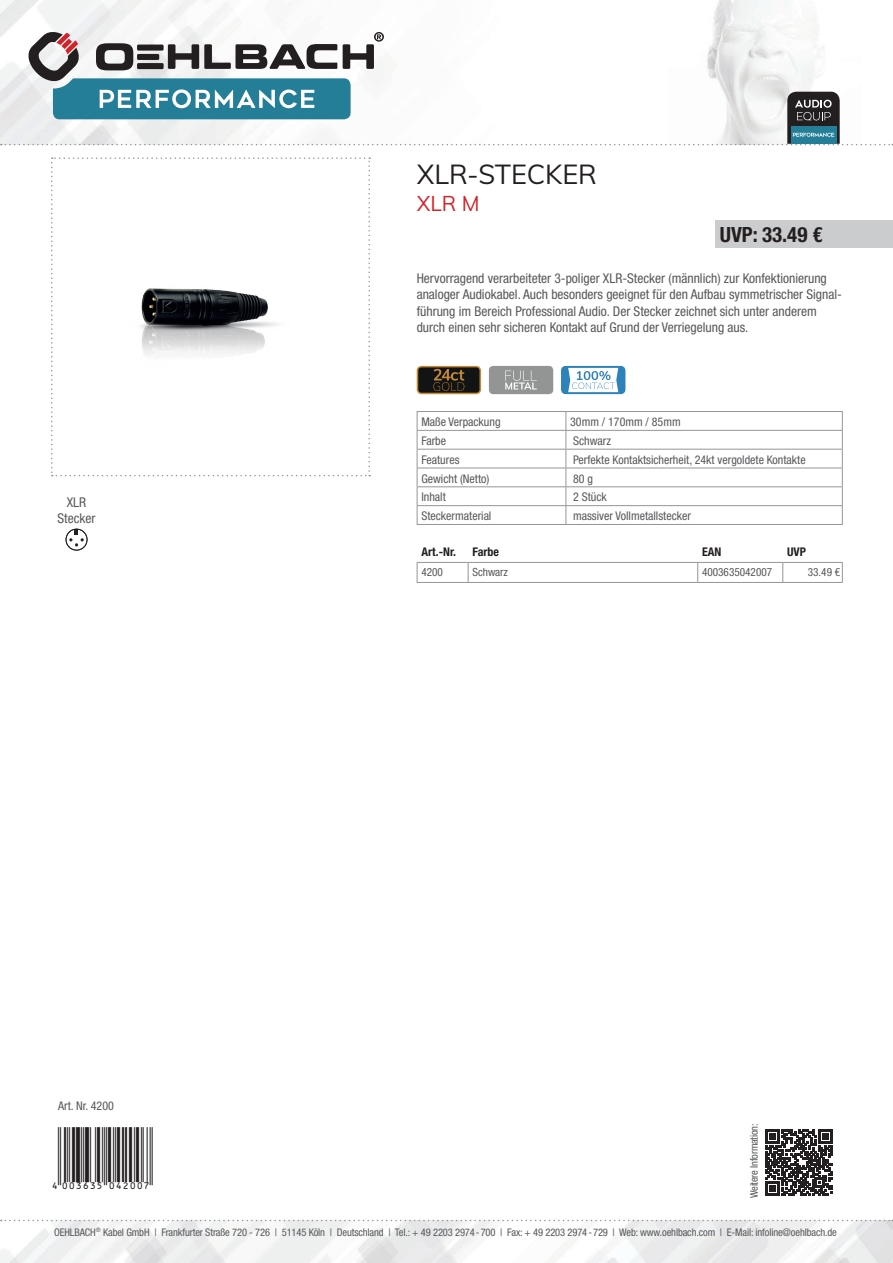
<style>
.page{position:relative;width:893px;height:1263px;background:#fff}
.page>*{position:absolute;margin:0;border:0;box-sizing:border-box;transform-origin:0 0}
.t1{font:27px "EAN";color:#231f20}
.t2{font:27px "Muli";color:#231f20}
.t3{font:700 condensed 21px "Helvetica Neue LTW1 G";color:#231f20}
.t4{font:21px "Muli";color:#d1232a}
.t5{font:condensed 13.5px/16.2px "Helvetica Neue LTW1 G";color:#57585a}
.t6{font:condensed 12px "Helvetica Neue LTW1 G";color:#57585a}
.t7{font:700 condensed 12px "Helvetica Neue LTW1 G";color:#231f20}
.t8{font:condensed 11.25px "Helvetica Neue LTW1 G";color:#57585a}
.t9{font:condensed 10.5px "Helvetica Neue LTW1 G";letter-spacing:-.01em;color:#57585a}
</style>
<div class="page">
<img style="left:0;top:1220px;width:893px;height:43px">
<img style="left:0;top:0;width:818px;height:145px">
<svg style="left:1px;top:1220px;width:892px;height:1px"></svg>
<svg style="left:51px;top:157px;width:319px;height:319px"></svg>
<svg style="left:417px;top:366px;width:64px;height:28px;background:#3d301d"></svg>
<div style="left:489px;top:366px;width:64px;height:28px;background:#939595;border-radius:4px"></div>
<svg style="left:505px;top:371px;width:32px;height:18px"></svg>
<svg style="left:561px;top:366px;width:64px;height:28px"></svg>
<svg style="left:66px;top:529px;width:22px;height:22px"></svg>
<svg style="left:766px;top:1129px;width:66px;height:67px"></svg>
<svg style="left:1px;top:31px;width:892px;height:114px"></svg>
<svg style="left:417px;top:563px;width:426px;height:19px"></svg>
<hr style="left:417px;top:582px;width:51px;height:1px;background:#939598">
<hr style="left:468px;top:582px;width:230px;height:1px;background:#939598">
<hr style="left:698px;top:582px;width:85px;height:1px;background:#939598">
<hr style="left:783px;top:582px;width:60px;height:1px;background:#939598">
<hr style="left:417px;top:562px;width:51px;height:1px;background:#939598">
<hr style="left:468px;top:562px;width:230px;height:1px;background:#939598">
<hr style="left:698px;top:562px;width:85px;height:1px;background:#939598">
<hr style="left:783px;top:562px;width:60px;height:1px;background:#939598">
<div style="left:715px;top:220px;width:178px;height:28px;background:#cbccce"></div>
<svg style="left:417px;top:411px;width:426px;height:113px"></svg>
<hr style="left:417px;top:524px;width:149px;height:1px;background:#939598">
<hr style="left:566px;top:524px;width:277px;height:1px;background:#939598">
<h1 class="t2" style="left:417px;top:155px;width:182px">XLR-STECKER</h1>
<h2 class="t4" style="left:417px;top:188px;width:64px">XLR M</h2>
<h2 class="t3" style="left:720px;top:222px;width:104px">UVP: 33.49 €</h2>
<p class="t5" style="left:58px;top:494px;width:39px;text-align:center">XLR<br>Stecker</p>
<p class="t5" style="left:417px;top:270px;width:427px">Hervorragend verarbeiteter 3-poliger XLR-Stecker (männlich) zur Konfektionierung analoger Audiokabel. Auch besonders geeignet für den Aufbau symmetrischer Signal&shy;führung im Bereich Professional Audio. Der Stecker zeichnet sich unter anderem durch einen sehr sicheren Kontakt auf Grund der Verriegelung aus.</p>
<p class="t6" style="left:421px;top:415px;width:81px">Maße Verpackung</p>
<p class="t6" style="left:570px;top:415px;width:112px">30mm / 170mm / 85mm</p>
<p class="t6" style="left:421px;top:434px;width:26px">Farbe</p>
<p class="t6" style="left:573px;top:434px;width:39px">Schwarz</p>
<p class="t6" style="left:421px;top:452px;width:40px">Features</p>
<p class="t6" style="left:573px;top:452px;width:234px">Perfekte Kontaktsicherheit, 24kt vergoldete Kontakte</p>
<p class="t6" style="left:421px;top:471px;width:69px">Gewicht (Netto)</p>
<p class="t6" style="left:573px;top:471px;width:21px">80 g</p>
<p class="t6" style="left:421px;top:490px;width:26px">Inhalt</p>
<p class="t6" style="left:573px;top:490px;width:35px">2 Stück</p>
<p class="t6" style="left:421px;top:509px;width:72px">Steckermaterial</p>
<p class="t6" style="left:573px;top:509px;width:119px">massiver Vollmetallstecker</p>
<p class="t7" style="left:421px;top:545px;width:36px">Art.-Nr.</p>
<p class="t7" style="left:472px;top:545px;width:28px">Farbe</p>
<p class="t7" style="left:702px;top:545px;width:21px">EAN</p>
<p class="t7" style="left:787px;top:545px;width:20px">UVP</p>
<p class="t8" style="left:421px;top:566px;width:23px">4200</p>
<p class="t8" style="left:472px;top:566px;width:37px">Schwarz</p>
<p class="t8" style="left:702px;top:566px;width:72px">4003635042007</p>
<p class="t8" style="left:808px;top:566px;width:34px">33.49 €</p>
<p class="t6" style="left:58px;top:1099px;width:57px">Art. Nr. 4200</p>
<h1 class="t1" style="left:51px;top:1157px;width:103px">4":D=@GI#NRPNNU"</h1>
<p class="t9" style="left:748px;top:1198px;width:76px;rotate:-90deg">Weitere Information:</p>
<p class="t9" style="left:54px;top:1226px;width:784px">OEHLBACH<sup>®</sup> Kabel GmbH | Frankfurter Straße 720 - 726 | 51145 Köln | Deutschland | Tel.: + 49 2203 2974-700 | Fax: + 49 2203 2974-729 | Web: www.oehlbach.com | E-Mail: infoline@oehlbach.de</p>
</div>
